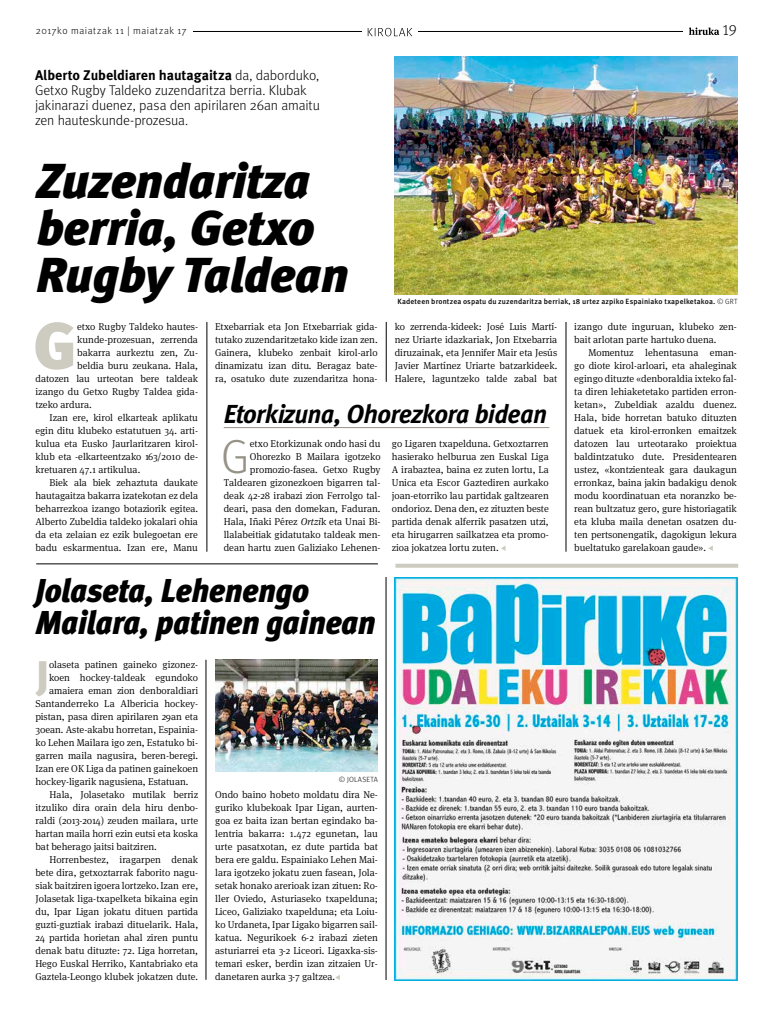
<style>
.page{position:relative;width:780px;height:1021px;background:#fff}
.page>*{position:absolute;margin:0;border:0;box-sizing:border-box;transform-origin:0 0}
.t1{font:900 66px "Hiruka";color:#cecbc0}
.t2{font:italic 900 49px/47px "Hiruka";letter-spacing:-.02em;color:#000}
.t3{font:300 47.9px "Hiruka";color:#979287}
.t4{font:900 39.8px "Hiruka";color:#cecbc0}
.t5{font:italic 900 33px/32px "Hiruka";letter-spacing:-.02em;color:#000;scale:.95 1}
.t6{font:italic 700 26px "Hiruka";letter-spacing:-.03em;color:#000}
.t7{font:300 15px "Hiruka";color:#000}
.t8{font:300 14px/15px "Hiruka";letter-spacing:-.01em;color:#000}
.t9{font:300 10px/13px "Hiruka Serif";color:#000;text-align:justify}
.t10{font:300 10px "Hiruka";letter-spacing:.055em;color:#000}
.t11{font:500 7.5px "Hiruka";letter-spacing:.015em;color:#000}
.t12{font:300 7.5px "Hiruka";letter-spacing:.04em;color:#000}
.s1{font-weight:700}
.s2{font-weight:300}
.s3{font-style:italic}
</style>
<div class="page">
<hr style="left:43px;top:31px;width:694px;height:1px;background:#000">
<div style="left:362px;top:23px;width:56px;height:18px;background:#fff"></div>
<svg style="left:368px;top:28px;width:44px;height:8px"></svg>
<div style="left:683px;top:22px;width:54px;height:14px;background:#fff"></div>
<svg style="left:689px;top:27px;width:30px;height:8px"></svg>
<div style="left:36px;top:25px;width:156px;height:11px;background:#fff"></div>
<hr style="left:386px;top:577px;width:1px;height:403px;background:#000">
<svg style="left:395px;top:563px;width:343px;height:4px"></svg>
<img style="left:395px;top:577px;width:342px;height:403px">
<hr style="left:207px;top:322px;width:1px;height:229px;background:#000">
<hr style="left:565px;top:322px;width:1px;height:229px;background:#000">
<svg style="left:501px;top:546px;width:4px;height:5px"></svg>
<hr style="left:386px;top:322px;width:1px;height:60px;background:#000">
<hr style="left:224px;top:427px;width:325px;height:1px;background:#979287">
<img style="left:394px;top:57px;width:343px;height:237px">
<hr style="left:36px;top:563px;width:342px;height:1px;background:#000">
<svg style="left:335px;top:975px;width:5px;height:5px"></svg>
<img style="left:215px;top:659px;width:163px;height:112px">
<hr style="left:206px;top:659px;width:1px;height:320px;background:#000">
<p class="t10" style="left:36px;top:25px;width:152px">2017ko maiatzak 11 | maiatzak 17</p>
<h3 class="t7" style="left:721px;top:21px;width:17px">19</h3>
<h3 class="t8" style="left:35px;top:68px;width:286px"><span class="s1">Alberto Zubeldiaren hautagaitza</span> da, daborduko, Getxo Rugby Taldeko zuzendaritza berria. Klubak jakinarazi duenez, pasa den apirilaren 26an amaitu zen hauteskunde-prozesua.</h3>
<h2 class="t2" style="left:36px;top:159px;width:314px">Zuzendaritza berria, Getxo<br>Rugby Taldean</h2>
<p class="t11" style="left:397px;top:296px;width:341px">Kadeteen brontzea ospatu du zuzendaritza berriak, 18 urtez azpiko Espainiako txapelketakoa. <span class="s2">© GRT</span></p>
<h1 class="t1" style="left:33px;top:305px;width:45px">G</h1>
<p class="t9" style="left:77px;top:319px;width:122px">etxo Rugby Taldeko hautes-</p>
<p class="t9" style="left:77px;top:332px;width:122px">kunde-prozesuan, zerrenda</p>
<p class="t9" style="left:77px;top:345px;width:122px">bakarra aurkeztu zen, Zu-</p>
<p class="t9" style="left:77px;top:358px;width:122px">beldia buru zeukana. Hala,</p>
<p class="t9" style="left:35px;top:371px;width:164px">datozen lau urteotan bere taldeak</p>
<p class="t9" style="left:35px;top:384px;width:164px">izango du Getxo Rugby Taldea gida-</p>
<p class="t9" style="left:35px;top:397px;width:58px">tzeko ardura.</p>
<p class="t9" style="left:50px;top:410px;width:150px">Izan ere, kirol elkarteak aplikatu</p>
<p class="t9" style="left:35px;top:423px;width:164px">egin ditu klubeko estatutuen 34. arti-</p>
<p class="t9" style="left:35px;top:436px;width:164px">kulua eta Eusko Jaurlaritzaren kirol-</p>
<p class="t9" style="left:35px;top:449px;width:164px">klub eta -elkarteentzako 163/2010 de-</p>
<p class="t9" style="left:35px;top:462px;width:106px">kretuaren 47.1 artikulua.</p>
<p class="t9" style="left:50px;top:475px;width:150px">Biek ala biek zehaztuta daukate</p>
<p class="t9" style="left:35px;top:488px;width:164px">hautagaitza bakarra izatekotan ez dela</p>
<p class="t9" style="left:35px;top:501px;width:164px">beharrezkoa izango botaziorik egitea.</p>
<p class="t9" style="left:35px;top:514px;width:164px">Alberto Zubeldia taldeko jokalari ohia</p>
<p class="t9" style="left:35px;top:527px;width:164px">da eta zelaian ez ezik bulegoetan ere</p>
<p class="t9" style="left:35px;top:540px;width:164px">badu eskarmentua. Izan ere, Manu</p>
<p class="t9" style="left:215px;top:319px;width:164px">Etxebarriak eta Jon Etxebarriak gida&shy;tutako zuzendaritzetako kide izan zen.<br>Gainera, klubeko zenbait kirol-arlo dinamizatu izan ditu. Beragaz bate&shy;ra, osatuko dute zuzendaritza hona-</p>
<p class="t9" style="left:394px;top:319px;width:164px">ko zerrenda-kideek: José Luis Martí&shy;nez Uriarte idazkariak, Jon Etxebarria diruzainak, eta Jennifer Mair eta Jesús Javier Martínez Uriarte batzarkideek.<br>Halere, laguntzeko talde zabal bat</p>
<p class="t9" style="left:574px;top:319px;width:164px">izango dute inguruan, klubeko zen&shy;bait arlotan parte hartuko duena.</p>
<p class="t9" style="left:574px;top:345px;width:164px;text-indent:14px">Momentuz lehentasuna eman&shy;go diote kirol-arloari, eta ahaleginak egingo dituzte «denboraldia ixteko fal&shy;ta diren lehiaketetako partiden erron&shy;ketan», Zubeldiak azaldu duenez.<br>Hala, bide horretan batuko dituzten datuek eta kirol-erronken emaitzek datozen lau urteotarako proiektua baldintzatuko dute. Presidentearen ustez, «kontzienteak gara daukagun erronkaz, baina jakin badakigu denok modu koordinatuan eta noranzko be&shy;rean bultzatuz gero, gure historiagatik eta kluba maila denetan osatzen du&shy;ten pertsonengatik, dagokigun lekura bueltatuko garelakoan gaude».</p>
<h3 class="t6" style="left:224px;top:394px;width:325px">Etorkizuna, Ohorezkora bidean</h3>
<p class="t9" style="left:224px;top:436px;width:158px;text-align:right">etxo Etorkizunak ondo hasi du Ohorezko B Mailara igotzeko promozio-fasea. Getxo Rugby Taldearen gizonezkoen bigarren tal&shy;deak 42-28 irabazi zion Ferrolgo tal&shy;deari, pasa den domekan, Faduran.<br>Hala, Iñaki Pérez <span class="s3">Ortzi</span>k eta Unai Bi&shy;llalabeitiak gidatutako taldeak men&shy;dean hartu zuen Galiziako Lehenen-</p>
<p class="t9" style="left:392px;top:436px;width:158px">go Ligaren txapelduna. Getxoztarren hasierako helburua zen Euskal Liga A irabaztea, baina ez zuten lortu, La Unica eta Escor Gaztediren aurkako joan-etorriko lau partidak galtzearen ondorioz. Dena den, ez zituzten beste partida denak alferrik pasatzen utzi, eta hirugarren sailkatzea eta promo&shy;zioa jokatzea lortu zuten.</p>
<h3 class="t3" style="left:221px;top:428px;width:30px">G</h3>
<h3 class="t5" style="left:35px;top:575px;width:360px">Jolaseta, Lehenengo<br>Mailara, patinen gainean</h3>
<h3 class="t4" style="left:36px;top:650px;width:14px">J</h3>
<p class="t9" style="left:49px;top:657px;width:151px">olaseta patinen gaineko gizonez-</p>
<p class="t9" style="left:49px;top:670px;width:151px">koen hockey-taldeak egundoko</p>
<p class="t9" style="left:49px;top:683px;width:151px">amaiera eman zion denboraldiari</p>
<p class="t9" style="left:35px;top:696px;width:164px">Santanderreko La Albericia hockey-</p>
<p class="t9" style="left:35px;top:709px;width:164px">pistan, pasa diren apirilaren 29an eta</p>
<p class="t9" style="left:35px;top:722px;width:164px">30ean. Aste-akabu horretan, Espainia-</p>
<p class="t9" style="left:35px;top:735px;width:164px">ko Lehen Mailara igo zen, Estatuko bi-</p>
<p class="t9" style="left:35px;top:748px;width:164px">garren maila nagusira, beren-beregi.</p>
<p class="t9" style="left:35px;top:761px;width:164px">Izan ere OK Liga da patinen gainekoen</p>
<p class="t9" style="left:35px;top:774px;width:154px">hockey-ligarik nagusiena, Estatuan.</p>
<p class="t9" style="left:50px;top:787px;width:150px">Hala, Jolasetako mutilak berriz</p>
<p class="t9" style="left:35px;top:800px;width:164px">itzuliko dira orain dela hiru denbo-</p>
<p class="t9" style="left:35px;top:813px;width:164px">raldi (2013-2014) zeuden mailara, urte</p>
<p class="t9" style="left:35px;top:826px;width:164px">hartan maila horri ezin eutsi eta koska</p>
<p class="t9" style="left:35px;top:839px;width:123px">bat beherago jaitsi baitziren.</p>
<p class="t9" style="left:50px;top:852px;width:150px">Horrenbestez, iragarpen denak</p>
<p class="t9" style="left:35px;top:865px;width:164px">bete dira, getxoztarrak faborito nagu-</p>
<p class="t9" style="left:35px;top:878px;width:164px">siak baitziren igoera lortzeko. Izan ere,</p>
<p class="t9" style="left:35px;top:891px;width:164px">Jolasetak liga-txapelketa bikaina egin</p>
<p class="t9" style="left:35px;top:904px;width:164px">du, Ipar Ligan jokatu dituen partida</p>
<p class="t9" style="left:35px;top:917px;width:164px">guzti-guztiak irabazi dituelarik. Hala,</p>
<p class="t9" style="left:35px;top:930px;width:164px">24 partida horietan ahal ziren puntu</p>
<p class="t9" style="left:35px;top:943px;width:164px">denak batu dituzte: 72. Liga horretan,</p>
<p class="t9" style="left:35px;top:956px;width:164px">Hego Euskal Herriko, Kantabriako eta</p>
<p class="t9" style="left:35px;top:969px;width:164px">Gaztela-Leongo klubek jokatzen dute.</p>
<p class="t12" style="left:339px;top:774px;width:41px">© JOLASETA</p>
<p class="t9" style="left:215px;top:787px;width:164px">Ondo baino hobeto moldatu dira Ne&shy;guriko klubekoak Ipar Ligan, aurten&shy;goa ez baita izan bertan egindako ba&shy;lentria bakarra: 1.472 egunetan, lau urte pasatxotan, ez dute partida bat bera ere galdu. Espainiako Lehen Mai&shy;lara igotzeko jokatu zuen fasean, Jola&shy;setak honako arerioak izan zituen: Ro&shy;ller Oviedo, Asturiaseko txapelduna; Liceo, Galiziako txapelduna; eta Loiu&shy;ko Urdaneta, Ipar Ligako bigarren sail&shy;katua. Negurikoek 6-2 irabazi zieten asturiarrei eta 3-2 Liceori. Ligaxka-sis&shy;temari esker, berdin izan zitzaien Ur&shy;danetaren aurka 3-7 galtzea.</p>
</div>
